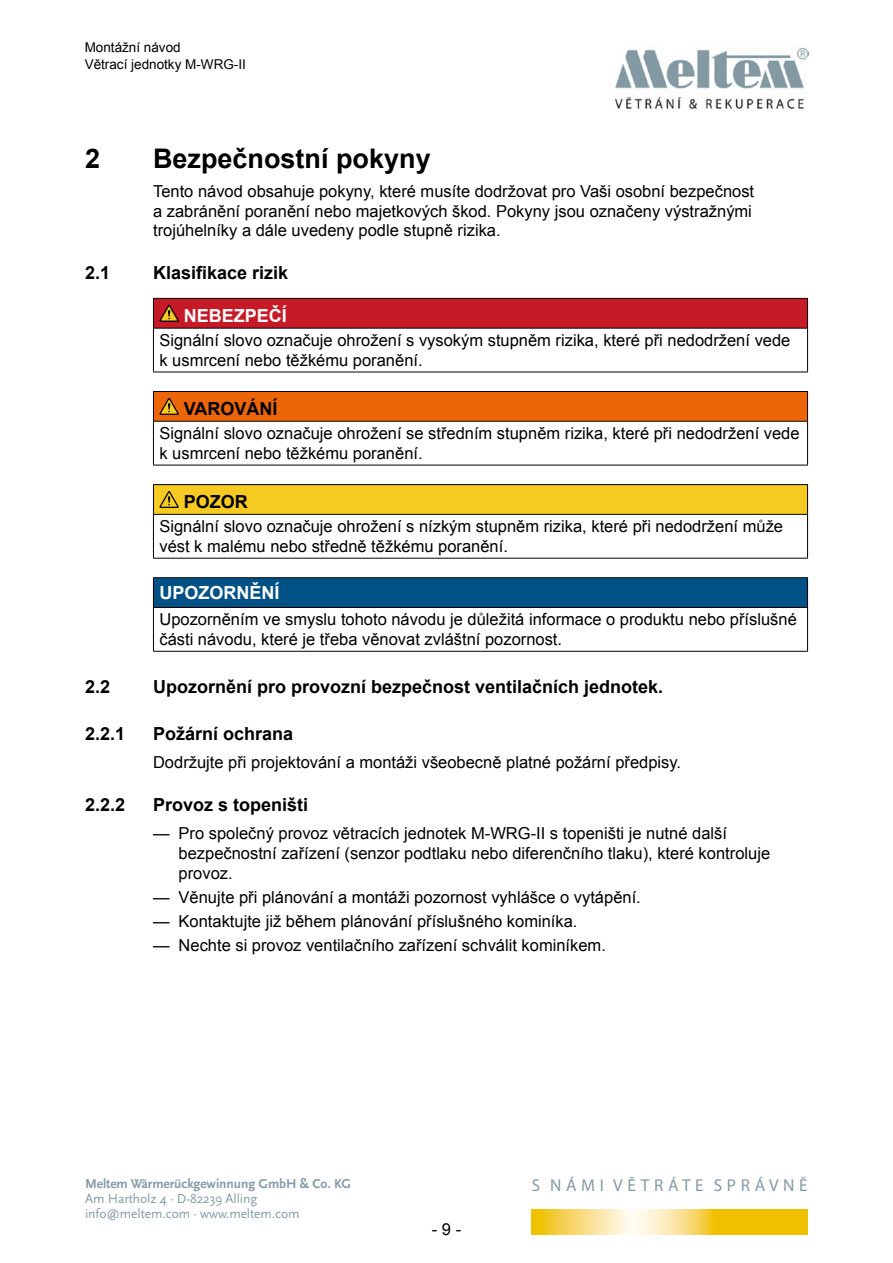
<style>
.page{position:relative;width:893px;height:1263px;background:#fff}
.page>*{position:absolute;margin:0;border:0;box-sizing:border-box;transform-origin:0 0}
.t1{font:700 27px "Arial";color:#000}
.t2{font:700 18px "Arial";color:#000}
.t3{font:700 18px "Arial";color:#fff}
.t4{font:17.25px "Myriad Pro";letter-spacing:.27em;color:#859ba6}
.t5{font:16.5px/19.8px "Arial";color:#000}
.t6{font:13.5px/15px "Scala Sans Pro";letter-spacing:-.005em;color:#859ba6}
.t7{font:13.5px/16.2px "Arial";color:#000}
.t8{font:700 13.5px "Scala Sans Pro";letter-spacing:-.005em;color:#859ba6}
</style>
<div class="page">
<svg style="left:531px;top:1209px;width:277px;height:25px;background:#f5d45a"></svg>
<img style="left:614px;top:48px;width:194px;height:61px">
<div style="left:153px;top:298px;width:654px;height:30px;background:#c61a27"></div>
<hr style="left:153px;top:298px;width:655px;height:1px;background:#000">
<svg style="left:807px;top:299px;width:1px;height:29px"></svg>
<hr style="left:153px;top:328px;width:655px;height:1px;background:#000">
<hr style="left:153px;top:329px;width:1px;height:43px;background:#000">
<hr style="left:807px;top:329px;width:1px;height:43px;background:#000">
<hr style="left:153px;top:372px;width:655px;height:1px;background:#000">
<svg style="left:153px;top:299px;width:26px;height:29px"></svg>
<div style="left:153px;top:391px;width:654px;height:30px;background:#ec6608"></div>
<hr style="left:153px;top:391px;width:655px;height:1px;background:#000">
<svg style="left:807px;top:392px;width:1px;height:29px"></svg>
<hr style="left:153px;top:421px;width:655px;height:1px;background:#000">
<hr style="left:153px;top:422px;width:1px;height:43px;background:#000">
<hr style="left:807px;top:422px;width:1px;height:43px;background:#000">
<hr style="left:153px;top:465px;width:655px;height:1px;background:#000">
<svg style="left:153px;top:392px;width:26px;height:29px"></svg>
<div style="left:153px;top:485px;width:654px;height:29px;background:#f6ca21"></div>
<hr style="left:153px;top:484px;width:655px;height:1px;background:#000">
<svg style="left:807px;top:485px;width:1px;height:29px"></svg>
<hr style="left:153px;top:514px;width:655px;height:1px;background:#000">
<hr style="left:153px;top:515px;width:1px;height:43px;background:#000">
<hr style="left:807px;top:515px;width:1px;height:43px;background:#000">
<hr style="left:153px;top:558px;width:655px;height:1px;background:#000">
<svg style="left:153px;top:485px;width:26px;height:29px"></svg>
<div style="left:153px;top:578px;width:654px;height:29px;background:#005286"></div>
<hr style="left:153px;top:577px;width:655px;height:1px;background:#000">
<svg style="left:153px;top:578px;width:1px;height:29px"></svg>
<svg style="left:807px;top:578px;width:1px;height:29px"></svg>
<hr style="left:153px;top:607px;width:655px;height:1px;background:#000">
<hr style="left:153px;top:608px;width:1px;height:43px;background:#000">
<hr style="left:807px;top:608px;width:1px;height:43px;background:#000">
<hr style="left:153px;top:651px;width:655px;height:1px;background:#000">
<p class="t7" style="left:85px;top:40px;width:163px">Montážní návod<br>Větrací jednotky M-WRG-II</p>
<h1 class="t1" style="left:85px;top:141px;width:17px">2</h1>
<h1 class="t1" style="left:153px;top:141px;width:279px">Bezpečnostní pokyny</h1>
<p class="t5" style="left:153px;top:181px;width:603px">Tento návod obsahuje pokyny, které musíte dodržovat pro Vaši osobní bezpečnost a zabránění poranění nebo majetkových škod. Pokyny jsou označeny výstražnými trojúhelníky a dále uvedeny podle stupně rizika.</p>
<p class="t2" style="left:85px;top:261px;width:27px">2.1</p>
<p class="t2" style="left:153px;top:261px;width:137px">Klasifikace rizik</p>
<p class="t3" style="left:184px;top:303px;width:105px">NEBEZPEČÍ</p>
<p class="t5" style="left:159px;top:331px;width:632px">Signální slovo označuje ohrožení s vysokým stupněm rizika, které při nedodržení vede k usmrcení nebo těžkému poranění.</p>
<p class="t2" style="left:184px;top:397px;width:95px">VAROVÁNÍ</p>
<p class="t5" style="left:159px;top:424px;width:642px">Signální slovo označuje ohrožení se středním stupněm rizika, které při nedodržení vede k usmrcení nebo těžkému poranění.</p>
<p class="t2" style="left:184px;top:490px;width:66px">POZOR</p>
<p class="t5" style="left:159px;top:517px;width:625px">Signální slovo označuje ohrožení s nízkým stupněm rizika, které při nedodržení může vést k malému nebo středně těžkému poranění.</p>
<p class="t3" style="left:159px;top:581px;width:122px">UPOZORNĚNÍ</p>
<p class="t5" style="left:159px;top:610px;width:639px">Upozorněním ve smyslu tohoto návodu je důležitá informace o produktu nebo příslušné části návodu, které je třeba věnovat zvláštní pozornost.</p>
<p class="t2" style="left:85px;top:674px;width:27px">2.2</p>
<p class="t2" style="left:153px;top:674px;width:512px">Upozornění pro provozní bezpečnost ventilačních jednotek.</p>
<p class="t2" style="left:85px;top:721px;width:42px">2.2.1</p>
<p class="t2" style="left:153px;top:721px;width:142px">Požární ochrana</p>
<p class="t5" style="left:153px;top:753px;width:530px">Dodržujte při projektování a montáži všeobecně platné požární předpisy.</p>
<p class="t2" style="left:85px;top:793px;width:42px">2.2.2</p>
<p class="t2" style="left:153px;top:793px;width:157px">Provoz s topeništi</p>
<p class="t5" style="left:179px;top:824px;width:593px;text-indent:-26px">— Pro společný provoz větracích jednotek M-WRG-II s topeništi je nutné další bezpečnostní zařízení (senzor podtlaku nebo diferenčního tlaku), které kontroluje provoz.</p>
<p class="t5" style="left:153px;top:887px;width:489px">— Věnujte při plánování a montáži pozornost vyhlášce o vytápění.</p>
<p class="t5" style="left:153px;top:911px;width:426px">— Kontaktujte již během plánování příslušného kominíka.</p>
<p class="t5" style="left:153px;top:936px;width:454px">— Nechte si provoz ventilačního zařízení schválit kominíkem.</p>
<p class="t8" style="left:85px;top:1176px;width:267px">Meltem Wärmerückgewinnung GmbH &amp; Co. KG</p>
<p class="t6" style="left:85px;top:1191px;width:216px">Am Hartholz 4 · D-82239 Alling info@meltem.com · www.meltem.com</p>
<p class="t5" style="left:432px;top:1219px;width:31px">- 9 -</p>
<p class="t4" style="left:532px;top:1174px;width:278px">S NÁMI VĚTRÁTE SPRÁVNĚ</p>
</div>
